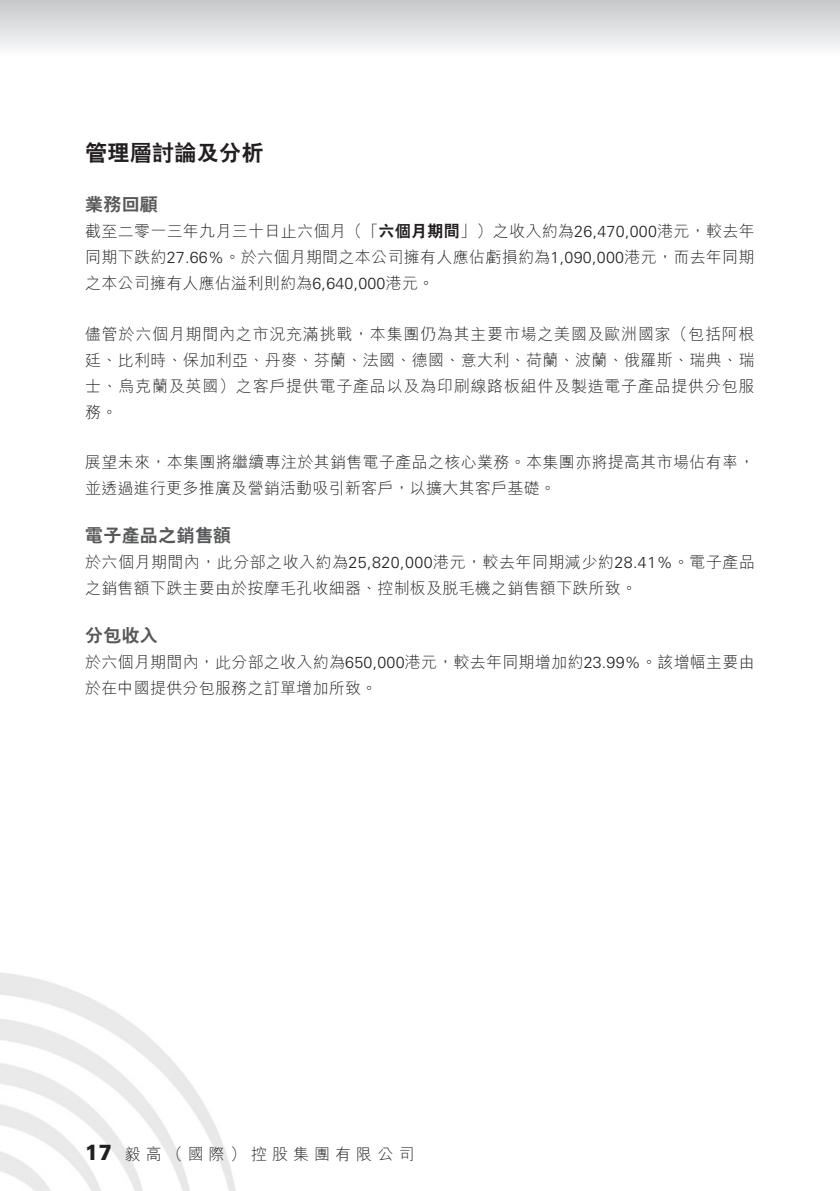
<style>
.page{position:relative;width:840px;height:1191px;background:#fff}
.page>*{position:absolute;margin:0;border:0;box-sizing:border-box;transform-origin:0 0}
._03_H1{font:800 22px "C Hei 2 HK";letter-spacing:.015em;color:#231f20}
.t1{font:900 22px "Univers LT Std";color:#231f20;scale:.9 1}
._04___H2{font:800 18px "C Hei 2 HK";letter-spacing:.015em;color:#57585a}
._11_P0{font:300 16px/26px "M Hei HK";letter-spacing:.02em;color:#231f20}
._11_P0-2{font:300 16px "M Hei HK";letter-spacing:.315em;color:#231f20}
.s1{font-family:"C Hei 2 HK";font-weight:800}
.s2{font-family:"Univers LT Std"}
</style>
<div class="page">
<img style="left:0;top:973px;width:236px;height:218px">
<div style="left:0;top:0;width:839px;height:75px;background:linear-gradient(to bottom,#c8c9cc,#fff)"></div>
<svg style="left:839px;top:0;width:1px;height:47px"></svg>
<p class="_03_H1" style="left:85px;top:139px;width:180px">管理層討論及分析</p>
<p class="_04___H2" style="left:85px;top:193px;width:74px">業務回顧</p>
<p class="_11_P0" style="left:85px;top:218px;width:670px;text-align:justify">截至二零一三年九月三十日止六個月（「<span class="s1">六個月期間</span>」）之收入約為<span class="s2">26,470,000</span>港元，較去年同期下跌約<span class="s2">27.66%</span>。於六個月期間之本公司擁有人應佔虧損約為<span class="s2">1,090,000</span>港元，而去年同期之本公司擁有人應佔溢利則約為<span class="s2">6,640,000</span>港元。</p>
<p class="_11_P0" style="left:85px;top:320px;width:670px;text-align:justify">儘管於六個月期間內之市況充滿挑戰，本集團仍為其主要市場之美國及歐洲國家（包括阿根廷、比利時、保加利亞、丹麥、芬蘭、法國、德國、意大利、荷蘭、波蘭、俄羅斯、瑞典、瑞士、烏克蘭及英國）之客戶提供電子產品以及為印刷線路板組件及製造電子產品提供分包服務。</p>
<p class="_11_P0" style="left:85px;top:448px;width:670px">展望未來，本集團將繼續專注於其銷售電子產品之核心業務。本集團亦將提高其市場佔有率，並透過進行更多推廣及營銷活動吸引新客戶，以擴大其客戶基礎。</p>
<p class="_04___H2" style="left:85px;top:523px;width:147px">電子產品之銷售額</p>
<p class="_11_P0" style="left:85px;top:548px;width:671px">於六個月期間內，此分部之收入約為<span class="s2">25,820,000</span>港元，較去年同期減少約<span class="s2">28.41%</span>。電子產品之銷售額下跌主要由於按摩毛孔收細器、控制板及脫毛機之銷售額下跌所致。</p>
<p class="_04___H2" style="left:85px;top:623px;width:74px">分包收入</p>
<p class="_11_P0" style="left:85px;top:648px;width:670px">於六個月期間內，此分部之收入約為<span class="s2">650,000</span>港元，較去年同期增加約<span class="s2">23.99%</span>。該增幅主要由於在中國提供分包服務之訂單增加所致。</p>
<h1 class="t1" style="left:85px;top:1137px;width:31px">17</h1>
<p class="_11_P0-2" style="left:125px;top:1142px;width:291px">毅高（國際）控股集團有限公司</p>
</div>
